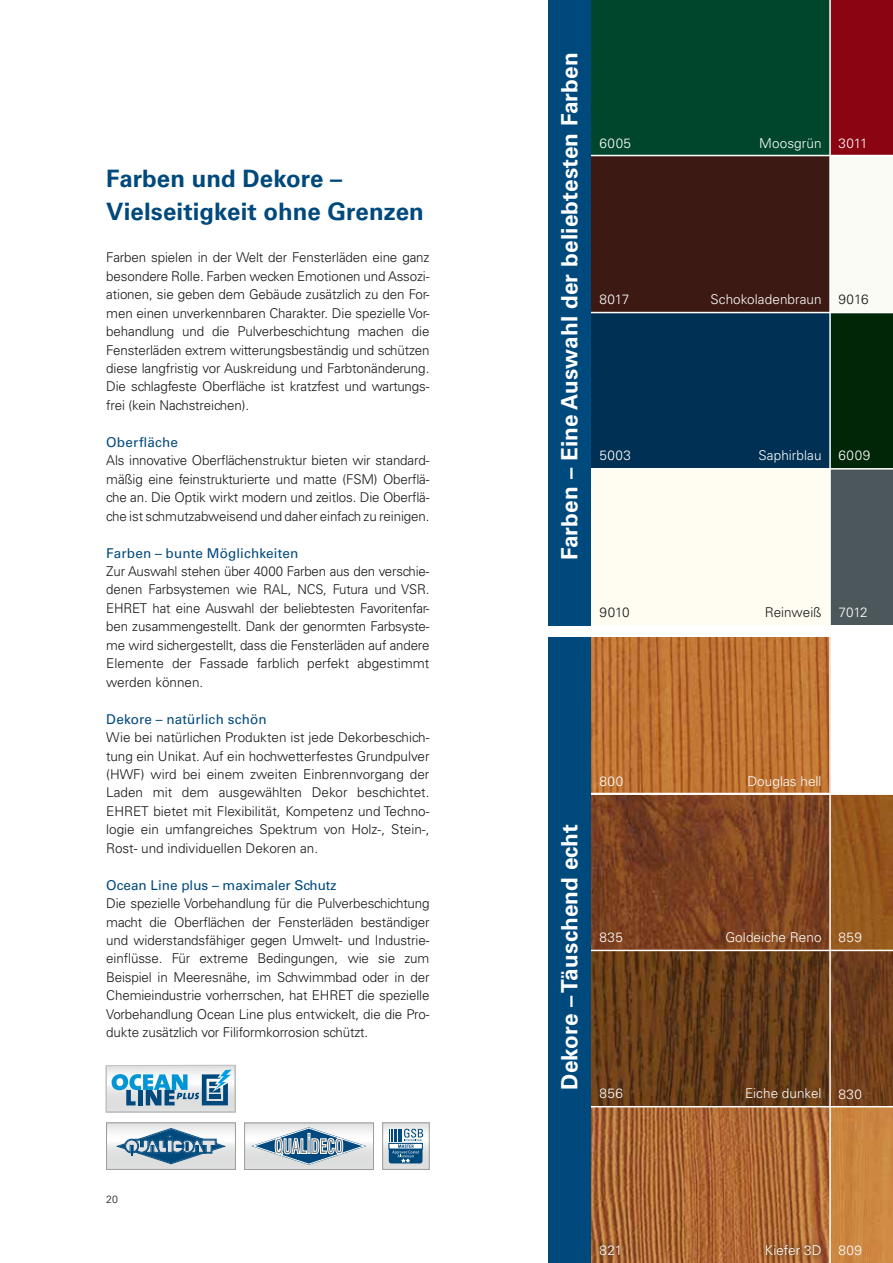
<style>
.page{position:relative;width:893px;height:1263px;background:#fff}
.page>*{position:absolute;margin:0;border:0;box-sizing:border-box;transform-origin:0 0}
.t1{font:700 24px/33px "Univers LT Std";letter-spacing:.005em;color:#00497d}
.t2{font:700 22.5px "Univers LT Std";letter-spacing:.01em;color:#fff}
.t3{font:300 13.5px/18.5px "Univers LT Std";letter-spacing:-.01em;color:#181716;text-align:justify}
.t4{font:300 13.5px "Univers LT Std";letter-spacing:.005em;color:#fff}
.t5{font:13.5px "Univers LT Std";letter-spacing:.005em;color:#00497d}
.t6{font:300 10.5px "Univers LT Std";color:#181716}
</style>
<div class="page">
<svg style="left:384px;top:1124px;width:43px;height:43px"></svg>
<div style="left:382px;top:1122px;width:47px;height:47px;border:1px solid #9c9c9d"></div>
<svg style="left:389px;top:1129px;width:34px;height:34px"></svg>
<svg style="left:106px;top:1065px;width:130px;height:48px;background:#9dbed0"></svg>
<svg style="left:246px;top:1125px;width:126px;height:43px"></svg>
<div style="left:244px;top:1123px;width:130px;height:47px;border:1px solid #9c9c9d"></div>
<svg style="left:251px;top:1127px;width:115px;height:38px"></svg>
<svg style="left:108px;top:1124px;width:126px;height:43px"></svg>
<div style="left:106px;top:1122px;width:130px;height:47px;border:1px solid #9c9c9d"></div>
<svg style="left:117px;top:1128px;width:109px;height:36px"></svg>
<img style="left:591px;top:795px;width:302px;height:468px">
<div style="left:591px;top:0;width:239px;height:156px;background:#00462c"></div>
<div style="left:591px;top:156px;width:239px;height:157px;background:#3c1913"></div>
<div style="left:591px;top:313px;width:239px;height:156px;background:#003053"></div>
<img style="left:591px;top:638px;width:238px;height:155px">
<div style="left:830px;top:0;width:63px;height:156px;background:#8a0411"></div>
<div style="left:830px;top:156px;width:63px;height:157px;background:#f9fbf4"></div>
<div style="left:830px;top:313px;width:63px;height:156px;background:#002608"></div>
<div style="left:591px;top:469px;width:239px;height:156px;background:#fffdf1"></div>
<div style="left:830px;top:469px;width:63px;height:156px;background:#4c575b"></div>
<hr style="left:543px;top:155px;width:350px;height:1px;background:#fff">
<hr style="left:543px;top:312px;width:350px;height:1px;background:#fff">
<hr style="left:543px;top:468px;width:350px;height:2px;background:#fff">
<hr style="left:543px;top:950px;width:350px;height:1px;background:#fff">
<hr style="left:543px;top:1106px;width:350px;height:1px;background:#fff">
<hr style="left:829px;top:0;width:2px;height:1263px;background:#fff">
<div style="left:549px;top:0;width:42px;height:625px;background:#00497d"></div>
<div style="left:549px;top:638px;width:42px;height:625px;background:#00497d"></div>
<div style="left:593px;top:1237px;width:235px;height:25px;background:#181716;opacity:.75"></div>
<h1 class="t1" style="left:106px;top:163px;width:319px">Farben und Dekore –<br>Vielseitigkeit ohne Grenzen</h1>
<p class="t3" style="left:106px;top:248px;width:325px">Farben spielen in der Welt der Fensterläden eine ganz besondere Rolle. Farben wecken Emotionen und Assozi&shy;ationen, sie geben dem Gebäude zusätzlich zu den For&shy;men einen unverkennbaren Charakter. Die spezielle Vor&shy;behandlung und die Pulverbeschichtung machen die Fensterläden extrem witterungsbeständig und schützen diese langfristig vor Auskreidung und Farbtonänderung.<br>Die schlagfeste Oberfläche ist kratzfest und wartungs&shy;frei (kein Nachstreichen).</p>
<p class="t5" style="left:106px;top:434px;width:73px">Oberfläche</p>
<p class="t3" style="left:106px;top:451px;width:325px">Als innovative Oberflächenstruktur bieten wir standard&shy;mäßig eine feinstrukturierte und matte (FSM) Oberflä&shy;che an. Die Optik wirkt modern und zeitlos. Die Oberflä&shy;che ist schmutzabweisend und daher einfach zu reinigen.</p>
<p class="t5" style="left:106px;top:545px;width:194px">Farben – bunte Möglichkeiten</p>
<p class="t3" style="left:106px;top:562px;width:325px">Zur Auswahl stehen über 4000 Farben aus den verschie&shy;denen Farbsystemen wie RAL, NCS, Futura und VSR.<br>EHRET hat eine Auswahl der beliebtesten Favoritenfar&shy;ben zusammengestellt. Dank der genormten Farbsyste&shy;me wird sichergestellt, dass die Fensterläden auf andere Elemente der Fassade farblich perfekt abgestimmt werden können.</p>
<p class="t5" style="left:106px;top:711px;width:162px">Dekore – natürlich schön</p>
<p class="t3" style="left:106px;top:728px;width:325px">Wie bei natürlichen Produkten ist jede Dekorbeschich&shy;tung ein Unikat. Auf ein hochwetterfestes Grundpulver (HWF) wird bei einem zweiten Einbrennvorgang der Laden mit dem ausgewählten Dekor beschichtet.<br>EHRET bietet mit Flexibilität, Kompetenz und Techno&shy;logie ein umfangreiches Spektrum von Holz-, Stein-, Rost- und individuellen Dekoren an.</p>
<p class="t5" style="left:106px;top:877px;width:232px">Ocean Line plus – maximaler Schutz</p>
<p class="t3" style="left:106px;top:894px;width:325px">Die spezielle Vorbehandlung für die Pulverbeschichtung macht die Oberflächen der Fensterläden beständiger und widerstandsfähiger gegen Umwelt- und Industrie&shy;einflüsse. Für extreme Bedingungen, wie sie zum Beispiel in Meeresnähe, im Schwimmbad oder in der Chemieindustrie vorherrschen, hat EHRET die spezielle Vorbehandlung Ocean Line plus entwickelt, die die Pro&shy;dukte zusätzlich vor Filiformkorrosion schützt.</p>
<p class="t6" style="left:106px;top:1193px;width:13px">20</p>
<h2 class="t2" style="left:556px;top:560px;width:509px;rotate:-90deg">Farben – Eine Auswahl der beliebtesten Farben</h2>
<p class="t4" style="left:600px;top:135px;width:33px">6005</p>
<p class="t4" style="left:759px;top:135px;width:64px">Moosgrün</p>
<p class="t4" style="left:838px;top:135px;width:31px">3011</p>
<p class="t4" style="left:600px;top:291px;width:31px">8017</p>
<p class="t4" style="left:710px;top:291px;width:113px">Schokoladenbraun</p>
<p class="t3" style="left:838px;top:290px;width:32px">9016</p>
<p class="t4" style="left:600px;top:447px;width:33px">5003</p>
<p class="t4" style="left:758px;top:447px;width:65px">Saphirblau</p>
<p class="t4" style="left:838px;top:447px;width:33px">6009</p>
<p class="t3" style="left:600px;top:603px;width:32px">9010</p>
<p class="t3" style="left:765px;top:603px;width:58px">Reinweiß</p>
<p class="t4" style="left:838px;top:604px;width:31px">7012</p>
<h2 class="t2" style="left:556px;top:1090px;width:267px;rotate:-90deg">Dekore – Täuschend echt</h2>
<p class="t4" style="left:600px;top:773px;width:25px">800</p>
<p class="t4" style="left:747px;top:773px;width:76px">Douglas hell</p>
<p class="t4" style="left:600px;top:929px;width:25px">835</p>
<p class="t4" style="left:725px;top:929px;width:98px">Goldeiche Reno</p>
<p class="t4" style="left:838px;top:929px;width:25px">859</p>
<p class="t4" style="left:600px;top:1085px;width:25px">856</p>
<p class="t4" style="left:745px;top:1085px;width:78px">Eiche dunkel</p>
<p class="t4" style="left:838px;top:1086px;width:25px">830</p>
<p class="t4" style="left:600px;top:1242px;width:24px">821</p>
<p class="t4" style="left:765px;top:1242px;width:58px">Kiefer 3D</p>
<p class="t4" style="left:838px;top:1242px;width:25px">809</p>
</div>
